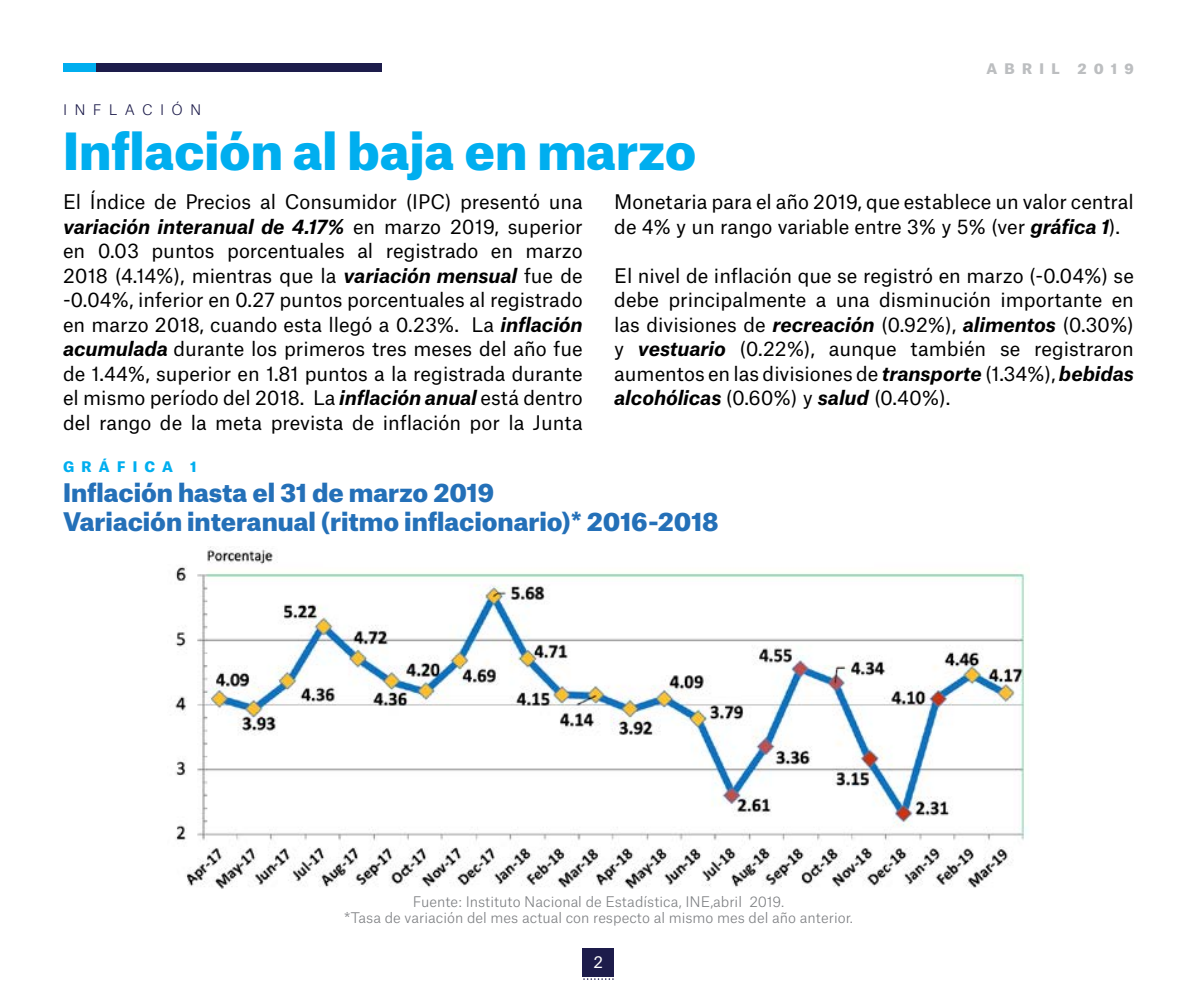
<style>
.page{position:relative;width:1197px;height:1008px;background:#fff}
.page>*{position:absolute;margin:0;border:0;box-sizing:border-box;transform-origin:0 0}
.t1{font:900 49px "Atlas Grotesk";color:#00aeef}
.t2{font:900 24.5px/28.5px "Atlas Grotesk";color:#2470b8}
.t3{font:19.25px/24.5px "Atlas Grotesk";color:#000;text-align:justify}
.t4{font:15.75px "Atlas Grotesk";color:#fff}
.t5{font:300 14px/16.8px "Atlas Grotesk";color:#808285;text-align:center}
.t6{font:900 14px "Atlas Grotesk";letter-spacing:.52em;color:#bcbec0}
.t7{font:300 14px "Atlas Grotesk";letter-spacing:.52em;color:#1d1c4b}
.t8{font:900 14px "Atlas Grotesk";letter-spacing:.52em;color:#00aeef}
.s1{font-weight:700;font-style:italic}
</style>
<div class="page">
<div style="left:583px;top:949px;width:31px;height:28px;background:#1d1c4b"></div>
<svg style="left:583px;top:978px;width:31px;height:2px"></svg>
<img style="left:175px;top:547px;width:851px;height:341px">
<div style="left:323px;top:533px;width:550px;height:33px;background:#fff"></div>
<div style="left:63px;top:63px;width:33px;height:9px;background:#00aeef"></div>
<div style="left:96px;top:63px;width:286px;height:9px;background:#1d1c4b"></div>
<p class="t7" style="left:63px;top:98px;width:140px">INFLACIÓN</p>
<h1 class="t1" style="left:63px;top:111px;width:635px">Inflación al baja en marzo</h1>
<p class="t6" style="left:986px;top:57px;width:149px">ABRIL 2019</p>
<p class="t3" style="left:63px;top:188px;width:521px">El Índice de Precios al Consumidor (IPC) presentó una <span class="s1">variación interanual de 4.17%</span> en marzo 2019, superior en 0.03 puntos porcentuales al registrado en marzo 2018 (4.14%), mientras que la <span class="s1">variación mensual</span> fue de -0.04%, inferior en 0.27 puntos porcentuales al registrado en marzo 2018, cuando esta llegó a 0.23%. La <span class="s1">inflación acumulada</span> durante los primeros tres meses del año fue de 1.44%, superior en 1.81 puntos a la registrada durante el mismo período del 2018. La <span class="s1">inflación anual</span> está dentro del rango de la meta prevista de inflación por la Junta</p>
<p class="t3" style="left:614px;top:188px;width:521px">Monetaria para el año 2019, que establece un valor central de 4% y un rango variable entre 3% y 5% (ver <span class="s1">gráfica 1</span>).</p>
<p class="t3" style="left:614px;top:261px;width:521px">El nivel de inflación que se registró en marzo (-0.04%) se debe principalmente a una disminución importante en las divisiones de <span class="s1">recreación</span> (0.92%), <span class="s1">alimentos</span> (0.30%) y <span class="s1">vestuario</span> (0.22%), aunque también se registraron aumentos en las divisiones de <span class="s1">transporte</span> (1.34%), <span class="s1">bebidas alcohólicas</span> (0.60%) y <span class="s1">salud</span> (0.40%).</p>
<p class="t8" style="left:63px;top:455px;width:135px">GRÁFICA 1</p>
<p class="t2" style="left:63px;top:476px;width:657px">Inflación hasta el 31 de marzo 2019<br>Variación interanual (ritmo inflacionario)* 2016-2018</p>
<p class="t5" style="left:344px;top:891px;width:510px">Fuente: Instituto Nacional de Estadística, INE,abril 2019.<br>*Tasa de variación del mes actual con respecto al mismo mes del año anterior.</p>
<p class="t4" style="left:594px;top:950px;width:11px">2</p>
</div>
